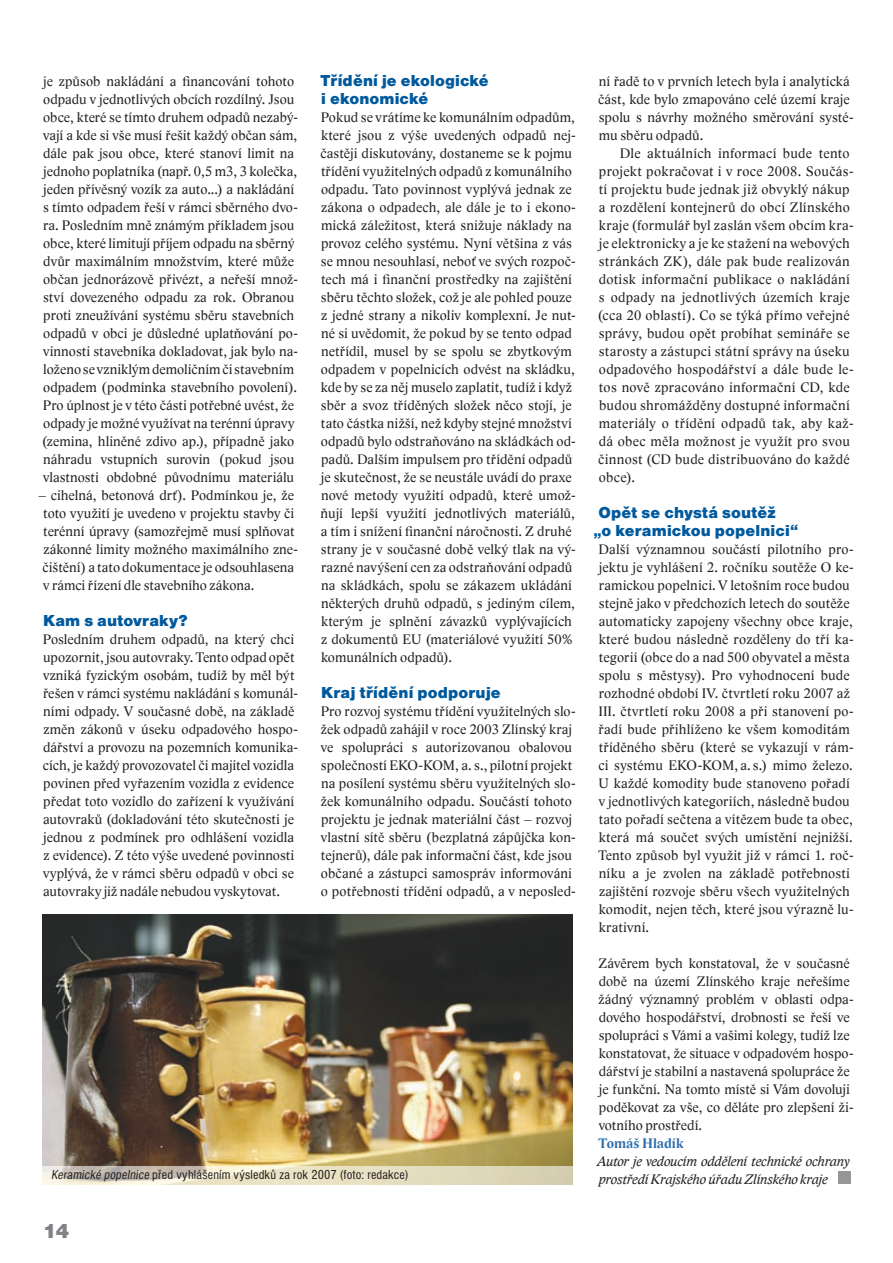
<style>
.page{position:relative;width:893px;height:1263px;background:#fff}
.page>*{position:absolute;margin:0;border:0;box-sizing:border-box;transform-origin:0 0}
.t1{font:21px "Nimbus Sans DOT Blac";color:#808285}
.t2{font:16.5px/18px "Nimbus Sans DOT Blac";letter-spacing:.01em;color:#00599d}
.t3{font:14.25px/18px "Lido STFCE";letter-spacing:.01em;color:#231f20}
.t4{font:italic 14.25px/18px "Lido STFCE";letter-spacing:-.015em;color:#231f20}
.t5{font:700 14.25px "Lido STFCE";color:#2e6eac}
.t6{font:condensed 13.5px "Nimbus Sans DOT";letter-spacing:.01em;color:#231f20}
.s1{font-style:italic}
</style>
<div class="page">
<div style="left:838px;top:1171px;width:12px;height:13px;background:#949698"></div>
<img style="left:43px;top:914px;width:530px;height:252px">
<svg style="left:43px;top:1166px;width:530px;height:18px;background:#dfd8bf"></svg>
<p class="t3" style="left:42px;top:72px;width:257px">je způsob nakládání a financování tohoto odpadu v jednotlivých obcích rozdílný. Jsou obce, které se tímto druhem odpadů nezabý&shy;vají a kde si vše musí řešit každý občan sám, dále pak jsou obce, které stanoví limit na jednoho poplatníka (např. 0,5 m3, 3 kolečka, jeden přívěsný vozík za auto...) a nakládání s tímto odpadem řeší v rámci sběrného dvo&shy;ra. Posledním mně známým příkladem jsou obce, které limitují příjem odpadu na sběrný dvůr maximálním množstvím, které může občan jednorázově přivézt, a neřeší množ&shy;ství dovezeného odpadu za rok. Obranou proti zneužívání systému sběru stavebních odpadů v obci je důsledné uplatňování po&shy;vinnosti stavebníka dokladovat, jak bylo na&shy;loženo se vzniklým demoličním či stavebním odpadem (podmínka stavebního povolení).<br>Pro úplnost je v této části potřebné uvést, že odpady je možné využívat na terénní úpravy (zemina, hliněné zdivo ap.), případně jako náhradu vstupních surovin (pokud jsou vlastnosti obdobné původnímu materiálu</p>
<p class="t3" style="left:38px;top:486px;width:261px">– cihelná, betonová drť). Podmínkou je, že toto využití je uvedeno v projektu stavby či terénní úpravy (samozřejmě musí splňovat zákonné limity možného maximálního zne&shy;čištění) a tato dokumentace je odsouhlasena v rámci řízení dle stavebního zákona.</p>
<p class="t2" style="left:43px;top:612px;width:146px">Kam s autovraky?</p>
<p class="t3" style="left:43px;top:630px;width:257px">Posledním druhem odpadů, na který chci upozornit, jsou autovraky. Tento odpad opět vzniká fyzickým osobám, tudíž by měl být řešen v rámci systému nakládání s komunál&shy;ními odpady. V současné době, na základě změn zákonů v úseku odpadového hospo&shy;dářství a provozu na pozemních komunika&shy;cích, je každý provozovatel či majitel vozidla povinen před vyřazením vozidla z evidence předat toto vozidlo do zařízení k využívání autovraků (dokladování této skutečnosti je jednou z podmínek pro odhlášení vozidla z evidence). Z této výše uvedené povinnosti vyplývá, že v rámci sběru odpadů v obci se autovraky již nadále nebudou vyskytovat.</p>
<p class="t2" style="left:320px;top:72px;width:170px">Třídění je ekologické i ekonomické</p>
<p class="t3" style="left:320px;top:108px;width:257px">Pokud se vrátíme ke komunálním odpadům, které jsou z výše uvedených odpadů nej&shy;častěji diskutovány, dostaneme se k pojmu třídění využitelných odpadů z komunálního odpadu. Tato povinnost vyplývá jednak ze zákona o odpadech, ale dále je to i ekono&shy;mická záležitost, která snižuje náklady na provoz celého systému. Nyní většina z vás se mnou nesouhlasí, neboť ve svých rozpoč&shy;tech má i finanční prostředky na zajištění sběru těchto složek, což je ale pohled pouze z jedné strany a nikoliv komplexní. Je nut&shy;né si uvědomit, že pokud by se tento odpad netřídil, musel by se spolu se zbytkovým odpadem v popelnicích odvést na skládku, kde by se za něj muselo zaplatit, tudíž i když sběr a svoz tříděných složek něco stojí, je tato částka nižší, než kdyby stejné množství odpadů bylo odstraňováno na skládkách od&shy;padů. Dalším impulsem pro třídění odpadů je skutečnost, že se neustále uvádí do praxe nové metody využití odpadů, které umož&shy;ňují lepší využití jednotlivých materiálů, a tím i snížení finanční náročnosti. Z druhé strany je v současné době velký tlak na vý&shy;razné navýšení cen za odstraňování odpadů na skládkách, spolu se zákazem ukládání některých druhů odpadů, s jediným cílem, kterým je splnění závazků vyplývajících z dokumentů EU (materiálové využití 50% komunálních odpadů).</p>
<p class="t2" style="left:321px;top:684px;width:181px">Kraj třídění podporuje</p>
<p class="t3" style="left:321px;top:702px;width:257px">Pro rozvoj systému třídění využitelných slo&shy;žek odpadů zahájil v roce 2003 Zlínský kraj ve spolupráci s autorizovanou obalovou společností EKO-KOM, a. s., pilotní projekt na posílení systému sběru využitelných slo&shy;žek komunálního odpadu. Součástí tohoto projektu je jednak materiální část – rozvoj vlastní sítě sběru (bezplatná zápůjčka kon&shy;tejnerů), dále pak informační část, kde jsou občané a zástupci samospráv informováni o potřebnosti třídění odpadů, a v neposled-</p>
<p class="t6" style="left:51px;top:1168px;width:358px"><span class="s1">Keramické popelnice</span> před vyhlášením výsledků za rok 2007 (foto: redakce)</p>
<h1 class="t1" style="left:43px;top:1218px;width:29px">14</h1>
<p class="t3" style="left:598px;top:72px;width:257px">ní řadě to v prvních letech byla i analytická část, kde bylo zmapováno celé území kraje spolu s návrhy možného směrování systé&shy;mu sběru odpadů.</p>
<p class="t3" style="left:598px;top:144px;width:257px;text-indent:22px">Dle aktuálních informací bude tento projekt pokračovat i v roce 2008. Součás&shy;tí projektu bude jednak již obvyklý nákup a rozdělení kontejnerů do obcí Zlínského kraje (formulář byl zaslán všem obcím kra&shy;je elektronicky a je ke stažení na webových stránkách ZK), dále pak bude realizován dotisk informační publikace o nakládání s odpady na jednotlivých územích kraje (cca 20 oblastí). Co se týká přímo veřejné správy, budou opět probíhat semináře se starosty a zástupci státní správy na úseku odpadového hospodářství a dále bude le&shy;tos nově zpracováno informační CD, kde budou shromážděny dostupné informační materiály o třídění odpadů tak, aby kaž&shy;dá obec měla možnost je využít pro svou činnost (CD bude distribuováno do každé obce).</p>
<p class="t2" style="left:593px;top:504px;width:206px;text-indent:5px">Opět se chystá soutěž<br>„o keramickou popelnici“</p>
<p class="t3" style="left:598px;top:540px;width:257px">Další významnou součástí pilotního pro&shy;jektu je vyhlášení 2. ročníku soutěže O ke&shy;ramickou popelnici. V letošním roce budou stejně jako v předchozích letech do soutěže automaticky zapojeny všechny obce kraje, které budou následně rozděleny do tří ka&shy;tegorií (obce do a nad 500 obyvatel a města spolu s městysy). Pro vyhodnocení bude rozhodné období IV. čtvrtletí roku 2007 až III. čtvrtletí roku 2008 a při stanovení po&shy;řadí bude přihlíženo ke všem komoditám tříděného sběru (které se vykazují v rám&shy;ci systému EKO-KOM, a. s.) mimo železo.<br>U každé komodity bude stanoveno pořadí v jednotlivých kategoriích, následně budou tato pořadí sečtena a vítězem bude ta obec, která má součet svých umístění nejnižší.<br>Tento způsob byl využit již v rámci 1. roč&shy;níku a je zvolen na základě potřebnosti zajištění rozvoje sběru všech využitelných komodit, nejen těch, které jsou výrazně lu&shy;krativní.</p>
<p class="t3" style="left:598px;top:954px;width:257px">Závěrem bych konstatoval, že v současné době na území Zlínského kraje neřešíme žádný významný problém v oblasti odpa&shy;dového hospodářství, drobnosti se řeší ve spolupráci s Vámi a vašimi kolegy, tudíž lze konstatovat, že situace v odpadovém hospo&shy;dářství je stabilní a nastavená spolupráce že je funkční. Na tomto místě si Vám dovoluji poděkovat za vše, co děláte pro zlepšení ži&shy;votního prostředí.</p>
<p class="t5" style="left:599px;top:1135px;width:87px">Tomáš Hladík</p>
<p class="t4" style="left:597px;top:1152px;width:254px">Autor je vedoucím oddělení technické ochrany prostředí Krajského úřadu Zlínského kraje</p>
</div>
